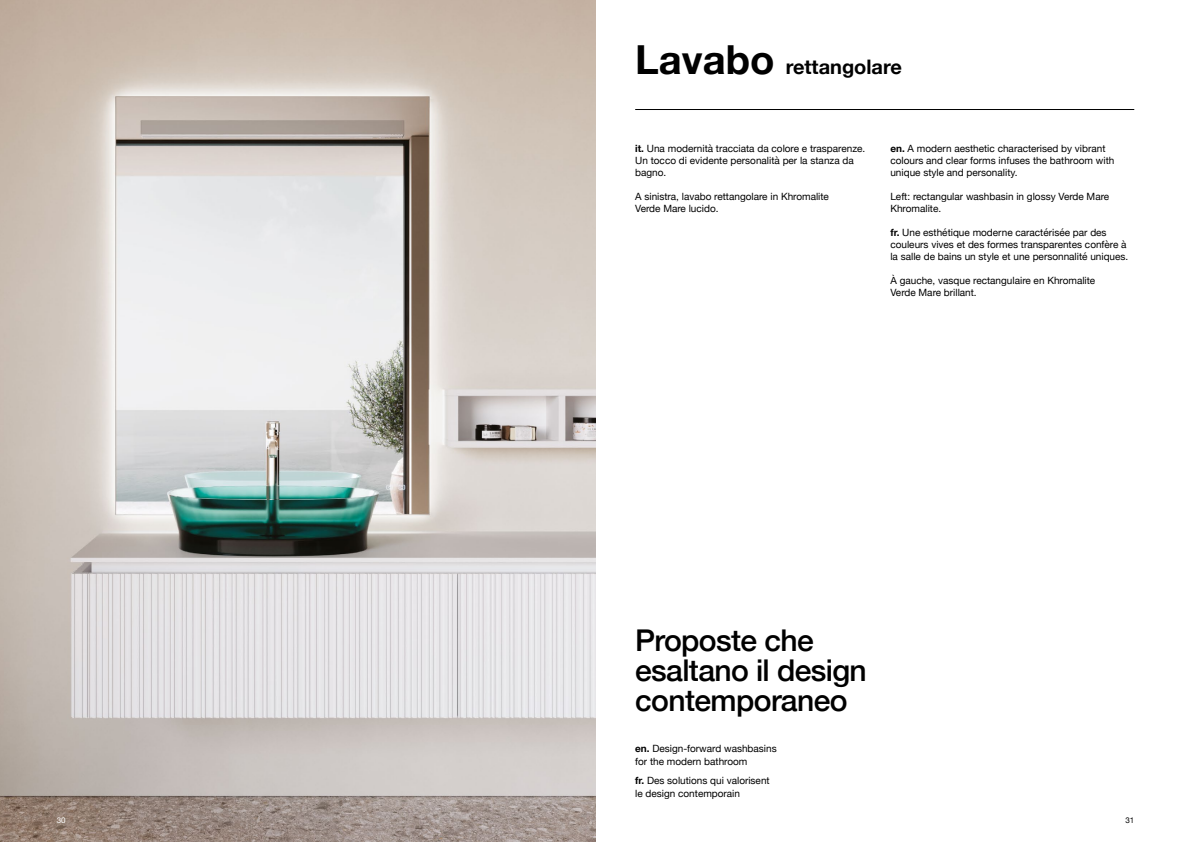
<style>
.page{position:relative;width:1191px;height:842px;background:#fff}
.page>*{position:absolute;margin:0;border:0;box-sizing:border-box;transform-origin:0 0}
.t1{font:500 30px/30px "Helvetica Neue";letter-spacing:-.02em;color:#000}
.t2{font:700 20px "Helvetica Neue";color:#000}
.t3{font:10px/12px "Helvetica Neue";color:#000}
.t4{font:8px "Helvetica Neue";color:#fff}
.t5{font:8px "Helvetica Neue";color:#000}
.s1{font-size:40px}
.s2{font-weight:700}
</style>
<div class="page">
<hr style="left:635px;top:109px;width:499px;height:1px;background:#000">
<img style="left:0;top:0;width:595px;height:842px">
<p class="t2" style="left:635px;top:51px;width:268px"><span class="s1">Lavabo</span> rettangolare</p>
<p class="t3" style="left:635px;top:143px;width:232px"><span class="s2">it.</span> Una modernità tracciata da colore e trasparenze.</p>
<p class="t3" style="left:635px;top:155px;width:220px">Un tocco di evidente personalità per la stanza da bagno.</p>
<p class="t3" style="left:635px;top:191px;width:195px">A sinistra, lavabo rettangolare in Khromalite<br>Verde Mare lucido.</p>
<p class="t3" style="left:890px;top:143px;width:225px"><span class="s2">en.</span> A modern aesthetic characterised by vibrant colours and clear forms infuses the bathroom with unique style and personality.</p>
<p class="t3" style="left:890px;top:191px;width:220px">Left: rectangular washbasin in glossy Verde Mare</p>
<p class="t3" style="left:890px;top:203px;width:52px">Khromalite.</p>
<p class="t3" style="left:890px;top:227px;width:239px"><span class="s2">fr.</span> Une esthétique moderne caractérisée par des couleurs vives et des formes transparentes confère à la salle de bains un style et une personnalité uniques.</p>
<p class="t3" style="left:890px;top:275px;width:206px">À gauche, vasque rectangulaire en Khromalite<br>Verde Mare brillant.</p>
<p class="t1" style="left:635px;top:623px;width:233px">Proposte che esaltano il design contemporaneo</p>
<p class="t3" style="left:635px;top:742px;width:143px;line-height:13px"><span class="s2">en.</span> Design-forward washbasins for the modern bathroom</p>
<p class="t3" style="left:635px;top:774px;width:136px;line-height:13px"><span class="s2">fr.</span> Des solutions qui valorisent le design contemporain</p>
<p class="t4" style="left:57px;top:814px;width:10px">30</p>
<p class="t5" style="left:1125px;top:814px;width:10px">31</p>
</div>
